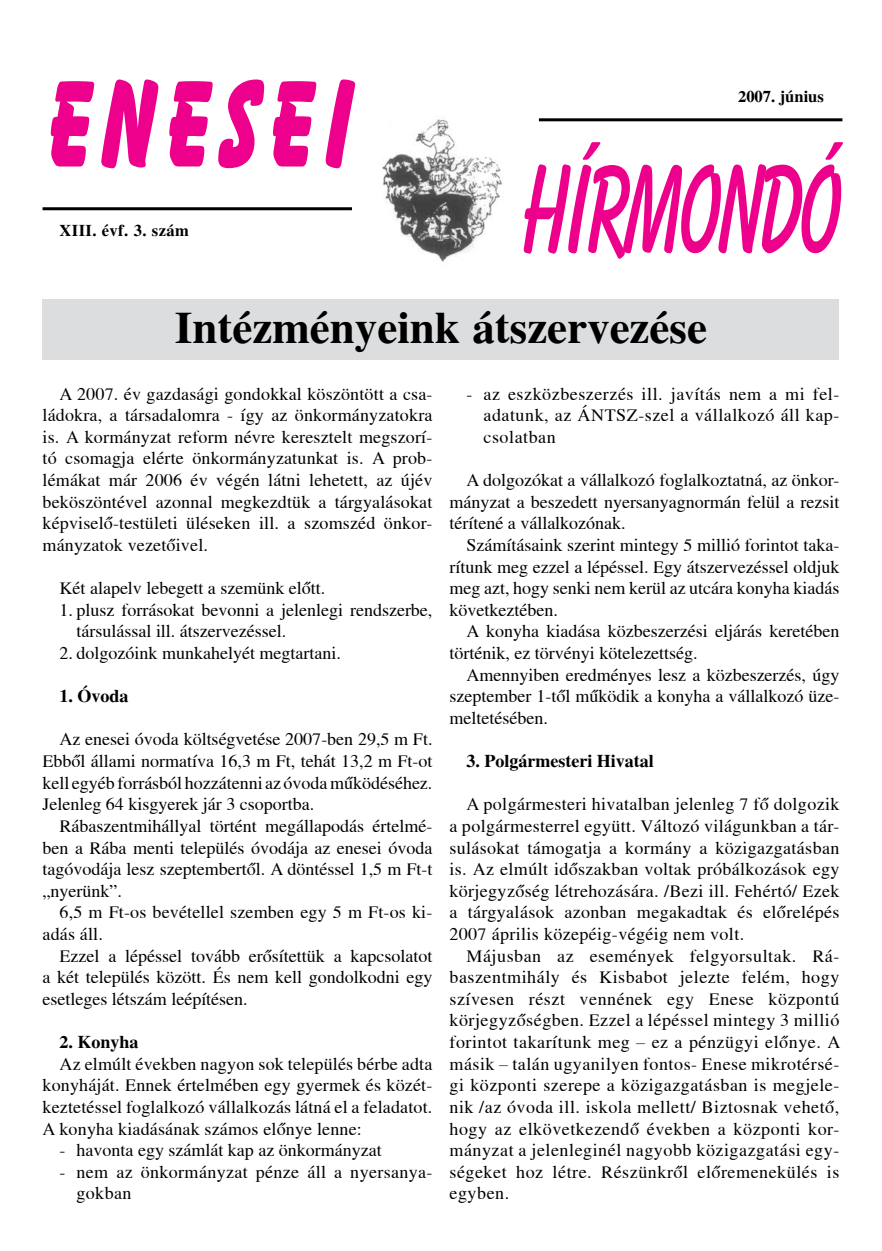
<style>
.page{position:relative;width:882px;height:1251px;background:#fff}
.page>*{position:absolute;margin:0;border:0;box-sizing:border-box;transform-origin:0 0}
.t1{font:700 126px "Balloon BT";letter-spacing:-.05em;color:#ec008c;scale:.71 1}
.t2{font:800 126px "Balloon BT";letter-spacing:.1em;color:#ec008c;scale:.71 1}
.t3{font:700 45px "Toronto";color:#000}
.t4{font:18px/21.6px "Toronto";color:#000;text-align:justify}
.t5{font:18px/21.6px "Toronto";letter-spacing:.02em;color:#000}
.t6{font:700 18px "Toronto";color:#000}
.t7{font:700 16.5px "Toronto";letter-spacing:.015em;color:#000}
</style>
<div class="page">
<div style="left:43px;top:299px;width:796px;height:61px;background:#dcddde"></div>
<hr style="left:539px;top:118px;width:303px;height:3px;background:#000">
<hr style="left:43px;top:207px;width:309px;height:3px;background:#000">
<img style="left:382px;top:119px;width:121px;height:143px">
<h1 class="t2" style="left:48px;top:47px;width:434px">ENESEI</h1>
<p class="t7" style="left:60px;top:221px;width:131px">XIII. évf. 3. szám</p>
<p class="t7" style="left:738px;top:86px;width:87px">2007. június</p>
<h1 class="t1" style="left:523px;top:135px;width:453px">HÍRMONDÓ</h1>
<h2 class="t3" style="left:175px;top:301px;width:533px">Intézményeink átszervezése</h2>
<p class="t4" style="left:43px;top:382px;width:391px;text-indent:17px">A 2007. év gazdasági gondokkal köszöntött a csa&shy;ládokra, a társadalomra - így az önkormányzatokra is. A kormányzat reform névre keresztelt megszorí&shy;tó csomagja elérte önkormányzatunkat is. A prob&shy;lémákat már 2006 év végén látni lehetett, az újév beköszöntével azonnal megkezdtük a tárgyalásokat képviselõ-testületi üléseken ill. a szomszéd önkor&shy;mányzatok vezetõivel.</p>
<p class="t4" style="left:60px;top:577px;width:267px">Két alapelv lebegett a szemünk elõtt.</p>
<p class="t4" style="left:77px;top:598px;width:357px;text-indent:-17px">1. plusz forrásokat bevonni a jelenlegi rendszerbe, társulással ill. átszervezéssel.</p>
<p class="t4" style="left:60px;top:642px;width:283px">2. dolgozóink munkahelyét megtartani.</p>
<p class="t6" style="left:60px;top:685px;width:71px">1. Óvoda</p>
<p class="t4" style="left:43px;top:728px;width:391px;text-indent:17px">Az enesei óvoda költségvetése 2007-ben 29,5 m Ft.<br>Ebbõl állami normatíva 16,3 m Ft, tehát 13,2 m Ft-ot kell egyéb forrásból hozzátenni az óvoda mûködéséhez.<br>Jelenleg 64 kisgyerek jár 3 csoportba.</p>
<p class="t4" style="left:43px;top:814px;width:391px;text-indent:17px">Rábaszentmihállyal történt megállapodás értelmé&shy;ben a Rába menti település óvodája az enesei óvoda tagóvodája lesz szeptembertõl. A döntéssel 1,5 m Ft-t „nyerünk”.</p>
<p class="t4" style="left:43px;top:901px;width:391px;text-indent:17px">6,5 m Ft-os bevétellel szemben egy 5 m Ft-os ki&shy;adás áll.</p>
<p class="t4" style="left:43px;top:944px;width:391px;text-indent:17px">Ezzel a lépéssel tovább erõsítettük a kapcsolatot a két település között. És nem kell gondolkodni egy esetleges létszám leépítésen.</p>
<p class="t6" style="left:60px;top:1030px;width:81px">2. Konyha</p>
<p class="t4" style="left:43px;top:1052px;width:391px;text-indent:17px">Az elmúlt években nagyon sok település bérbe adta konyháját. Ennek értelmében egy gyermek és közét&shy;keztetéssel foglalkozó vállalkozás látná el a feladatot.<br>A konyha kiadásának számos elõnye lenne:</p>
<p class="t4" style="left:60px;top:1138px;width:324px">- havonta egy számlát kap az önkormányzat</p>
<p class="t5" style="left:77px;top:1160px;width:357px;text-indent:-17px">- nem az önkormányzat pénze áll a nyersanya&shy;gokban</p>
<p class="t4" style="left:483px;top:382px;width:357px;text-indent:-17px">- az eszközbeszerzés ill. javítás nem a mi fel&shy;adatunk, az ÁNTSZ-szel a vállalkozó áll kap&shy;csolatban</p>
<p class="t4" style="left:449px;top:469px;width:391px;text-indent:17px">A dolgozókat a vállalkozó foglalkoztatná, az önkor&shy;mányzat a beszedett nyersanyagnormán felül a rezsit térítené a vállalkozónak.</p>
<p class="t4" style="left:449px;top:534px;width:391px;text-indent:17px">Számításaink szerint mintegy 5 millió forintot taka&shy;rítunk meg ezzel a lépéssel. Egy átszervezéssel oldjuk meg azt, hogy senki nem kerül az utcára konyha kiadás következtében.</p>
<p class="t4" style="left:449px;top:620px;width:391px;text-indent:17px">A konyha kiadása közbeszerzési eljárás keretében történik, ez törvényi kötelezettség.</p>
<p class="t4" style="left:449px;top:663px;width:391px;text-indent:17px">Amennyiben eredményes lesz a közbeszerzés, úgy szeptember 1-tõl mûködik a konyha a vállalkozó üze&shy;meltetésében.</p>
<p class="t6" style="left:466px;top:750px;width:189px">3. Polgármesteri Hivatal</p>
<p class="t4" style="left:449px;top:793px;width:391px;text-indent:17px">A polgármesteri hivatalban jelenleg 7 fõ dolgozik a polgármesterrel együtt. Változó világunkban a tár&shy;sulásokat támogatja a kormány a közigazgatásban is. Az elmúlt idõszakban voltak próbálkozások egy körjegyzõség létrehozására. /Bezi ill. Fehértó/ Ezek a tárgyalások azonban megakadtak és elõrelépés 2007 április közepéig-végéig nem volt.</p>
<p class="t4" style="left:449px;top:944px;width:392px;text-indent:17px">Májusban az események felgyorsultak. Rá&shy;baszentmihály és Kisbabot jelezte felém, hogy szívesen részt vennének egy Enese központú körjegyzõségben. Ezzel a lépéssel mintegy 3 millió forintot takarítunk meg – ez a pénzügyi elõnye. A másik – talán ugyanilyen fontos- Enese mikrotérsé&shy;gi központi szerepe a közigazgatásban is megjele&shy;nik /az óvoda ill. iskola mellett/ Biztosnak vehetõ, hogy az elkövetkezendõ években a központi kor&shy;mányzat a jelenleginél nagyobb közigazgatási egy&shy;ségeket hoz létre. Részünkrõl elõremenekülés is egyben.</p>
</div>
